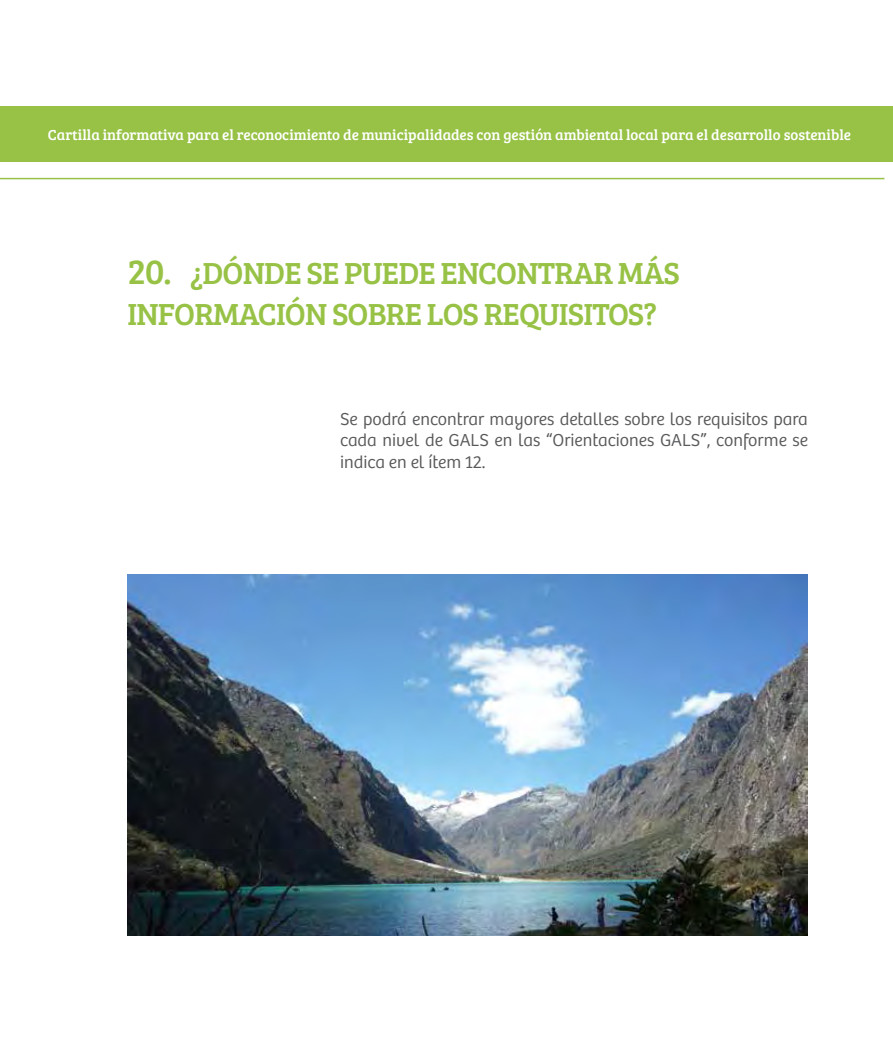
<style>
.page{position:relative;width:893px;height:1063px;background:#fff}
.page>*{position:absolute;margin:0;border:0;box-sizing:border-box;transform-origin:0 0}
.t1{font:31.5px "Bree Serif";letter-spacing:-.025em;color:#97c246}
.t2{font:300 18px/21.3px "Bree Peru";color:#58595b;text-align:justify}
.t3{font:15px "Bree Serif";color:#fff}
.s1{font-size:36px}
</style>
<div class="page">
<div style="left:0;top:106px;width:893px;height:56px;background:#97c246"></div>
<hr style="left:0;top:178px;width:884px;height:1px;background:#97c246">
<img style="left:128px;top:574px;width:680px;height:361px">
<p class="t3" style="left:48px;top:124px;width:805px">Cartilla informativa para el reconocimiento de municipalidades con gestión ambiental local para el desarrollo sostenible</p>
<h1 class="t1" style="left:128px;top:250px;width:136px"><span class="s1">20.</span> ¿Dónde</h1>
<h1 class="t1" style="left:306px;top:250px;width:94px">se puede</h1>
<h1 class="t1" style="left:440px;top:250px;width:21px">encontrar</h1>
<h1 class="t1" style="left:618px;top:250px;width:61px">más</h1>
<h1 class="t1" style="left:128px;top:291px;width:16px">informaci</h1>
<h1 class="t1" style="left:285px;top:291px;width:66px">ón sobre</h1>
<h1 class="t1" style="left:427px;top:291px;width:18px">los</h1>
<h1 class="t1" style="left:484px;top:291px;width:91px">requisitos</h1>
<h1 class="t1" style="left:643px;top:291px;width:15px">?</h1>
<p class="t2" style="left:340px;top:409px;width:469px">Se podrá encontrar mayores detalles sobre los requisitos para cada nivel de GALS en las “Orientaciones GALS”, conforme se indica en el ítem 12.</p>
</div>
